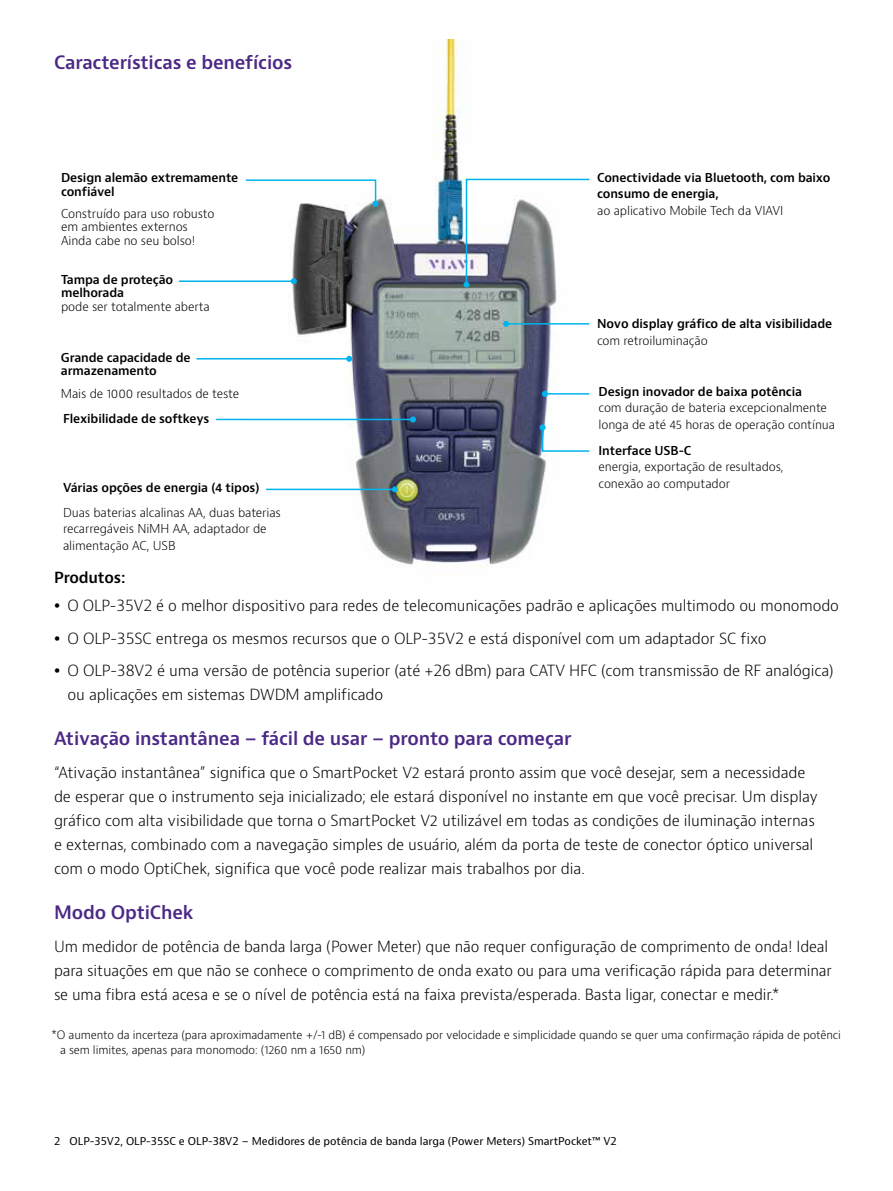
<style>
.page{position:relative;width:893px;height:1191px;background:#fff}
.page>*{position:absolute;margin:0;border:0;box-sizing:border-box;transform-origin:0 0}
.t1{font:600 18px "Bernino Sans";letter-spacing:-.01em;color:#4b2885}
.t2{font:300 15px/24px "Bernino Sans";letter-spacing:-.01em;color:#000}
.t3{font:600 15px "Bernino Sans";letter-spacing:-.015em;color:#000}
.t4{font:300 12px/16.5px "Bernino Sans";letter-spacing:-.01em;color:#000}
.t5{font:600 12px/13.5px "Bernino Sans";letter-spacing:-.01em;color:#000}
.t6{font:300 11.25px/15px "Bernino Sans";letter-spacing:-.01em;color:#000}
.t7{font:10.5px "Bernino Sans";color:#000}
</style>
<div class="page">
<img style="left:245px;top:40px;width:345px;height:526px">
<svg style="left:245px;top:179px;width:134px;height:28px"></svg>
<hr style="left:179px;top:280px;width:115px;height:2px;background:#00b5ef">
<svg style="left:291px;top:278px;width:6px;height:6px"></svg>
<hr style="left:196px;top:358px;width:153px;height:1px;background:#00b5ef">
<svg style="left:346px;top:356px;width:6px;height:6px"></svg>
<hr style="left:266px;top:488px;width:129px;height:2px;background:#00b5ef">
<svg style="left:392px;top:486px;width:6px;height:6px"></svg>
<svg style="left:463px;top:178px;width:127px;height:110px"></svg>
<hr style="left:506px;top:323px;width:83px;height:1px;background:#00b5ef">
<svg style="left:503px;top:321px;width:6px;height:6px"></svg>
<hr style="left:545px;top:393px;width:44px;height:1px;background:#00b5ef">
<svg style="left:542px;top:391px;width:6px;height:6px"></svg>
<svg style="left:540px;top:424px;width:50px;height:28px"></svg>
<hr style="left:216px;top:419px;width:197px;height:1px;background:#00b5ef">
<svg style="left:410px;top:416px;width:6px;height:6px"></svg>
<p class="t1" style="left:54px;top:50px;width:240px">Características e benefícios</p>
<p class="t5" style="left:61px;top:171px;width:179px">Design alemão extremamente confiável</p>
<p class="t4" style="left:61px;top:207px;width:155px;line-height:13.5px">Construído para uso robusto em ambientes externos<br>Ainda cabe no seu bolso!</p>
<p class="t5" style="left:61px;top:273px;width:114px">Tampa de proteção melhorada</p>
<p class="t4" style="left:61px;top:298px;width:150px">pode ser totalmente aberta</p>
<p class="t5" style="left:61px;top:351px;width:131px">Grande capacidade de armazenamento</p>
<p class="t4" style="left:61px;top:385px;width:180px">Mais de 1000 resultados de teste</p>
<p class="t5" style="left:63px;top:412px;width:148px">Flexibilidade de softkeys</p>
<p class="t5" style="left:63px;top:481px;width:198px">Várias opções de energia (4 tipos)</p>
<p class="t4" style="left:63px;top:504px;width:219px">Duas baterias alcalinas AA, duas baterias recarregáveis NiMH AA, adaptador de alimentação AC, USB</p>
<p class="t5" style="left:597px;top:170px;width:235px;line-height:16.5px">Conectividade via Bluetooth, com baixo consumo de energia,</p>
<p class="t4" style="left:597px;top:202px;width:187px">ao aplicativo Mobile Tech da VIAVI</p>
<p class="t5" style="left:597px;top:317px;width:237px">Novo display gráfico de alta visibilidade</p>
<p class="t4" style="left:597px;top:332px;width:112px">com retroiluminação</p>
<p class="t5" style="left:599px;top:385px;width:205px">Design inovador de baixa potência</p>
<p class="t4" style="left:599px;top:400px;width:238px">com duração de bateria excepcionalmente longa de até 45 horas de operação contínua</p>
<p class="t5" style="left:599px;top:444px;width:94px">Interface USB-C</p>
<p class="t4" style="left:599px;top:459px;width:186px">energia, exportação de resultados, conexão ao computador</p>
<p class="t3" style="left:54px;top:567px;width:73px">Produtos:</p>
<p class="t2" style="left:68px;top:589px;width:773px;line-height:32.5px">O OLP-35V2 é o melhor dispositivo para redes de telecomunicações padrão e aplicações multimodo ou monomodo<br>O OLP-35SC entrega os mesmos recursos que o OLP-35V2 e está disponível com um adaptador SC fixo<br>O OLP-38V2 é uma versão de potência superior (até +26 dBm) para CATV HFC (com transmissão de RF analógica)</p>
<p class="t2" style="left:68px;top:683px;width:317px">ou aplicações em sistemas DWDM amplificado</p>
<p class="t1" style="left:54px;top:727px;width:519px">Ativação instantânea – fácil de usar – pronto para começar</p>
<p class="t2" style="left:54px;top:760px;width:766px">“Ativação instantânea” significa que o SmartPocket V2 estará pronto assim que você desejar, sem a necessidade de esperar que o instrumento seja inicializado; ele estará disponível no instante em que você precisar. Um display gráfico com alta visibilidade que torna o SmartPocket V2 utilizável em todas as condições de iluminação internas e externas, combinado com a navegação simples de usuário, além da porta de teste de conector óptico universal com o modo OptiChek, significa que você pode realizar mais trabalhos por dia.</p>
<p class="t1" style="left:54px;top:901px;width:141px">Modo OptiChek</p>
<p class="t2" style="left:54px;top:934px;width:779px">Um medidor de potência de banda larga (Power Meter) que não requer configuração de comprimento de onda! Ideal para situações em que não se conhece o comprimento de onda exato ou para uma verificação rápida para determinar se uma fibra está acesa e se o nível de potência está na faixa prevista/esperada. Basta ligar, conectar e medir.*</p>
<p class="t6" style="left:60px;top:1027px;width:782px;text-indent:-9px">*O aumento da incerteza (para aproximadamente +/-1 dB) é compensado por velocidade e simplicidade quando se quer uma confirmação rápida de potênci a sem limites, apenas para monomodo: (1260 nm a 1650 nm)</p>
<p class="t7" style="left:54px;top:1134px;width:564px">2 OLP-35V2, OLP-35SC e OLP-38V2 – Medidores de potência de banda larga (Power Meters) SmartPocket™ V2</p>
</div>
